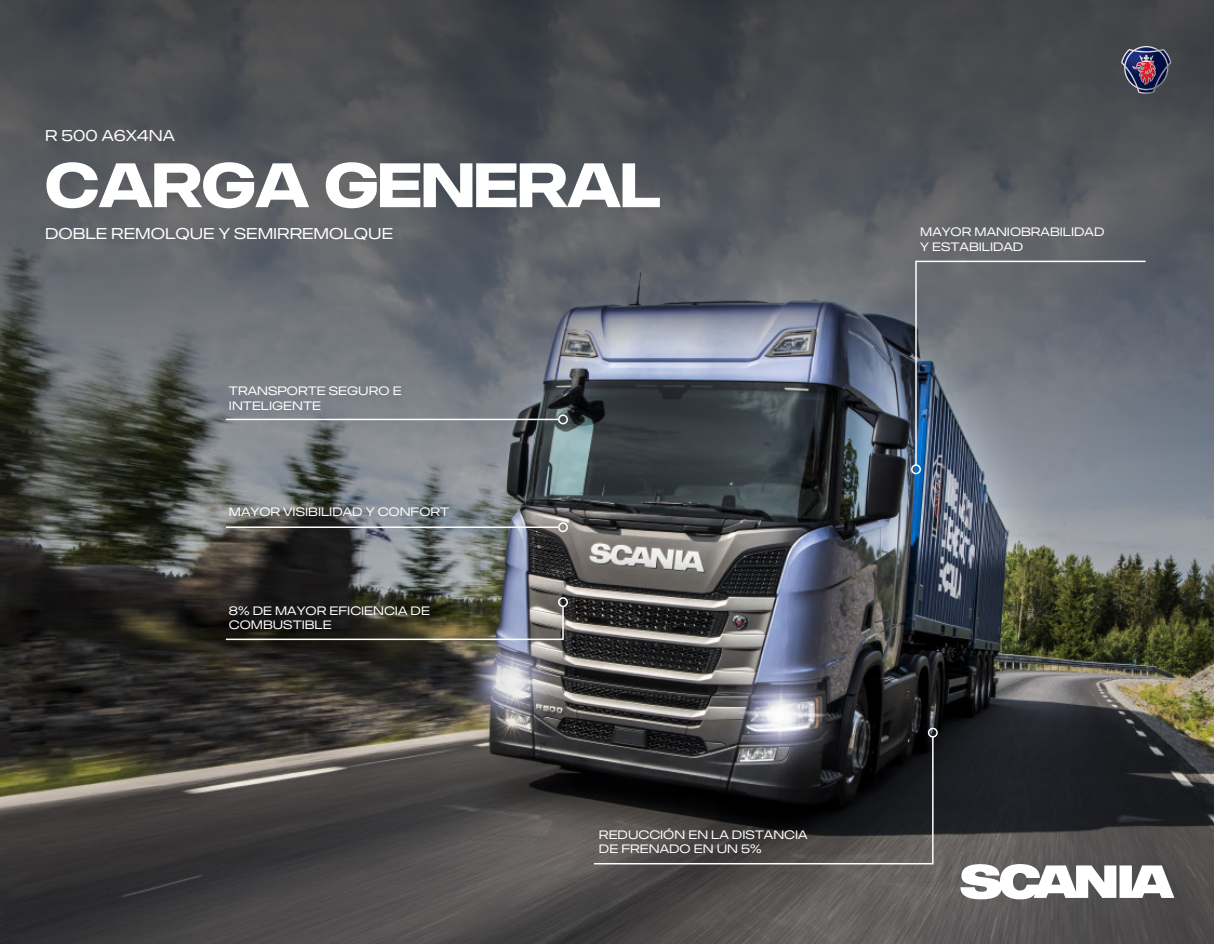
<style>
.page{position:relative;width:1214px;height:944px;background:#fff}
.page>*{position:absolute;margin:0;border:0;box-sizing:border-box;transform-origin:0 0}
.t1{font:700 61.65px "Scania Sans Headline V1";color:#fff}
.t2{font:15.45px "Scania Sans Headline V1";color:#fff}
.t3{font:12px/14.4px "Scania Sans Headline V1";color:#fff}
</style>
<div class="page">
<img style="left:0;top:0;width:1214px;height:944px">
<svg style="left:1121px;top:46px;width:50px;height:48px;background:#534b67"></svg>
<div style="left:558px;top:522px;width:10px;height:10px;border:2px solid #fff;border-radius:50%"></div>
<div style="left:558px;top:414px;width:10px;height:10px;border:2px solid #fff;border-radius:50%"></div>
<hr style="left:226px;top:418px;width:333px;height:2px;background:#fff">
<hr style="left:226px;top:526px;width:333px;height:2px;background:#fff">
<svg style="left:224px;top:605px;width:340px;height:36px;background:#47463e"></svg>
<div style="left:558px;top:597px;width:10px;height:10px;border:2px solid #fff;border-radius:50%"></div>
<div style="left:928px;top:727px;width:9px;height:10px;border:2px solid #fff;border-radius:50%"></div>
<svg style="left:592px;top:735px;width:342px;height:130px;background:#323132"></svg>
<div style="left:911px;top:464px;width:10px;height:10px;border:2px solid #fff;border-radius:50%"></div>
<svg style="left:914px;top:260px;width:233px;height:206px;background:#6d757f"></svg>
<svg style="left:960px;top:864px;width:214px;height:35px"></svg>
<p class="t2" style="left:45px;top:126px;width:131px">R 500 A6X4NA</p>
<h1 class="t1" style="left:45px;top:149px;width:617px">CARGA GENERAL</h1>
<p class="t2" style="left:45px;top:224px;width:349px">DOBLE REMOLQUE Y SEMIRREMOLQUE</p>
<p class="t3" style="left:229px;top:384px;width:174px">TRANSPORTE SEGURO E<br>INTELIGENTE</p>
<p class="t3" style="left:229px;top:504px;width:222px">MAYOR VISIBILIDAD Y CONFORT</p>
<p class="t3" style="left:229px;top:603px;width:202px">8% DE MAYOR EFICIENCIA DE<br>COMBUSTIBLE</p>
<p class="t3" style="left:599px;top:827px;width:210px">REDUCCIÓN EN LA DISTANCIA<br>DE FRENADO EN UN 5%</p>
<p class="t3" style="left:920px;top:225px;width:186px">MAYOR MANIOBRABILIDAD<br>Y ESTABILIDAD</p>
</div>
